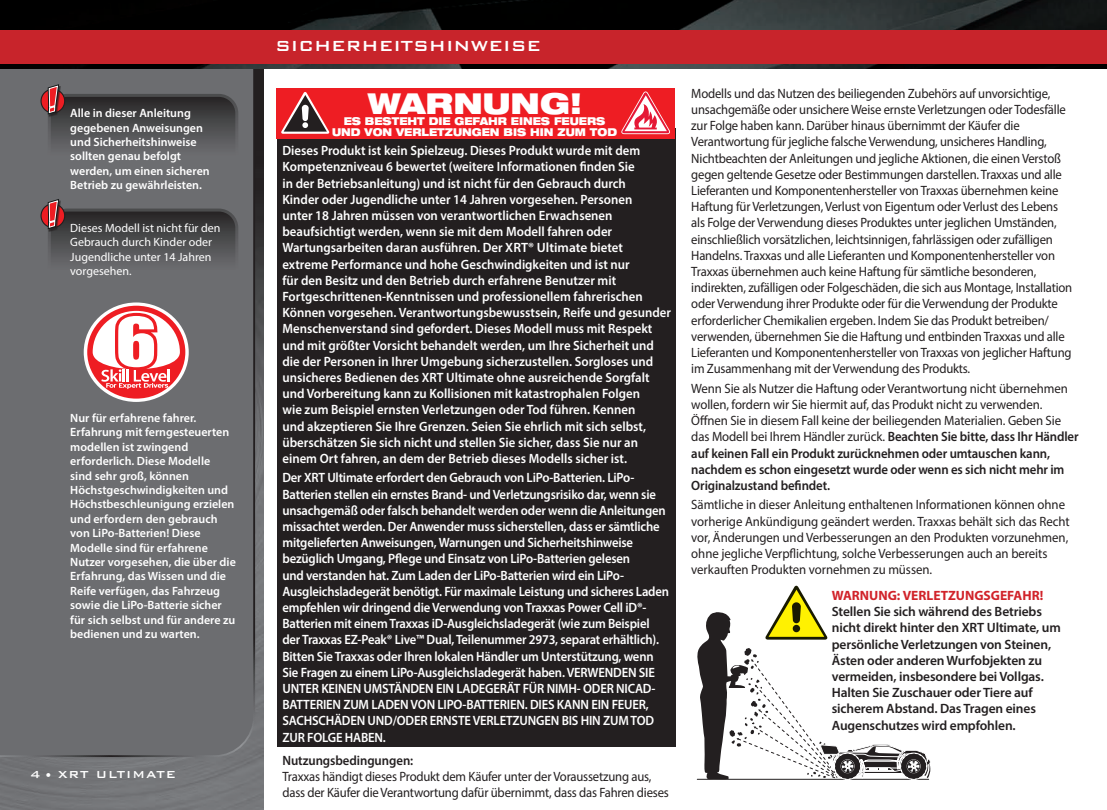
<style>
.page{position:relative;width:1107px;height:810px;background:#fff}
.page>*{position:absolute;margin:0;border:0;box-sizing:border-box;transform-origin:0 0}
.t1{font:900 expanded 28.95px "Helvetica Neue LT Std";color:#fff}
.t2{font:500 19.5px "Bank Gothic BT";color:#fff}
.t3{font:13.5px/16.2px "Myriad Pro";letter-spacing:-.015em;color:#231f20;scale:.94 1}
.t4{font:600 13.5px/16.2px "Myriad Pro";letter-spacing:-.005em;color:#fff;scale:.95 1}
.t5{font:600 13.5px/16.2px "Myriad Pro";letter-spacing:-.005em;color:#fff;scale:.94 1}
.t6{font:13.5px/16.2px "Myriad Pro";letter-spacing:-.015em;color:#231f20;scale:.95 1}
.t7{font:600 13.5px/16.2px "Myriad Pro";letter-spacing:-.01em;color:#231f20}
.t8{font:600 13.5px "Myriad Pro";letter-spacing:-.01em;color:#231f20;scale:.95 1}
.t9{font:500 13.5px "Bank Gothic BT";letter-spacing:.075em;color:#fff}
.t10{font:600 12px/14.4px "Myriad Pro";color:#fff}
.t11{font:12px/14.4px "Myriad Pro";color:#fff}
.t12{font:900 expanded 10.8px/10.8px "Helvetica Neue LT Std";color:#fff;text-align:center;scale:.88 1}
.s1{font-weight:600}
.s2{font-weight:700;color:#d1232a}
</style>
<div class="page">
<img style="left:256px;top:0;width:851px;height:68px">
<img style="left:0;top:64px;width:263px;height:746px">
<svg style="left:0;top:0;width:256px;height:758px;background:#646568"></svg>
<div style="left:0;top:30px;width:1107px;height:34px;background:#c8242b"></div>
<div style="left:48px;top:94px;width:190px;height:84px;border:3px solid #fff;border-radius:18px"></div>
<svg style="left:41px;top:89px;width:24px;height:24px"></svg>
<div style="left:40px;top:89px;width:25px;height:24px;border:1px solid #231f20;border-radius:50%"></div>
<svg style="left:46px;top:82px;width:191px;height:94px;background:#595759"></svg>
<div style="left:48px;top:209px;width:190px;height:84px;border:3px solid #fff;border-radius:18px"></div>
<svg style="left:41px;top:204px;width:24px;height:24px"></svg>
<div style="left:40px;top:203px;width:25px;height:25px;border:1px solid #231f20;border-radius:50%"></div>
<svg style="left:46px;top:197px;width:191px;height:94px;background:#595759"></svg>
<div style="left:84px;top:302px;width:105px;height:100px;border:3px solid #fff;border-radius:50%"></div>
<svg style="left:87px;top:306px;width:98px;height:93px"></svg>
<div style="left:277px;top:128px;width:399px;height:619px;background:#231f20"></div>
<div style="left:276px;top:88px;width:399px;height:50px;background:#ee1d23"></div>
<svg style="left:621px;top:91px;width:49px;height:43px"></svg>
<svg style="left:281px;top:92px;width:49px;height:42px"></svg>
<svg style="left:697px;top:586px;width:234px;height:194px"></svg>
<p class="t10" style="left:70px;top:106px;width:141px">Alle in dieser Anleitung gegebenen Anweisungen und Sicherheitshinweise sollten genau befolgt werden, um einen sicheren<br>Betrieb zu gewährleisten.</p>
<p class="t11" style="left:70px;top:220px;width:152px">Dieses Modell ist nicht für den<br>Gebrauch durch Kinder oder<br>Jugendliche unter 14 Jahren vorgesehen.</p>
<p class="t10" style="left:70px;top:410px;width:167px">Nur für erfahrene fahrer.<br>Erfahrung mit ferngesteuerten modellen ist zwingend erforderlich. Diese Modelle<br>sind sehr groß, können<br>Höchstgeschwindigkeiten und<br>Höchstbeschleunigung erzielen und erfordern den gebrauch von LiPo-Batterien! Diese<br>Modelle sind für erfahrene<br>Nutzer vorgesehen, die über die<br>Erfahrung, das Wissen und die<br>Reife verfügen, das Fahrzeug sowie die LiPo-Batterie sicher für sich selbst und für andere zu bedienen und zu warten.</p>
<p class="t9" style="left:30px;top:767px;width:148px">4 • XRT ULTIMATE</p>
<p class="t2" style="left:275px;top:35px;width:268px">SICHERHEITSHINWEISE</p>
<p class="t1" style="left:367px;top:85px;width:216px">WARNUNG!</p>
<p class="t12" style="left:332px;top:115px;width:325px">ES BESTEHT DIE GEFAHR EINES FEUERS<br>UND VON VERLETZUNGEN BIS HIN ZUM TOD</p>
<p class="t4" style="left:282px;top:142px;width:411px">Dieses Produkt ist kein Spielzeug. Dieses Produkt wurde mit dem Kompetenzniveau 6 bewertet (weitere Informationen finden Sie<br>in der Betriebsanleitung) und ist nicht für den Gebrauch durch<br>Kinder oder Jugendliche unter 14 Jahren vorgesehen. Personen<br>unter 18 Jahren müssen von verantwortlichen Erwachsenen beaufsichtigt werden, wenn sie mit dem Modell fahren oder Wartungsarbeiten daran ausführen. Der XRT® Ultimate bietet extreme Performance und hohe Geschwindigkeiten und ist nur<br>für den Besitz und den Betrieb durch erfahrene Benutzer mit Fortgeschrittenen-Kenntnissen und professionellem fahrerischen Können vorgesehen. Verantwortungsbewusstsein, Reife und gesunder Menschenverstand sind gefordert. Dieses Modell muss mit Respekt und mit größter Vorsicht behandelt werden, um Ihre Sicherheit und die der Personen in Ihrer Umgebung sicherzustellen. Sorgloses und unsicheres Bedienen des XRT Ultimate ohne ausreichende Sorgfalt und Vorbereitung kann zu Kollisionen mit katastrophalen Folgen<br>wie zum Beispiel ernsten Verletzungen oder Tod führen. Kennen<br>und akzeptieren Sie Ihre Grenzen. Seien Sie ehrlich mit sich selbst, überschätzen Sie sich nicht und stellen Sie sicher, dass Sie nur an einem Ort fahren, an dem der Betrieb dieses Modells sicher ist.</p>
<p class="t5" style="left:282px;top:469px;width:413px">Der XRT Ultimate erfordert den Gebrauch von LiPo-Batterien. LiPo-Batterien stellen ein ernstes Brand- und Verletzungsrisiko dar, wenn sie unsachgemäß oder falsch behandelt werden oder wenn die Anleitungen missachtet werden. Der Anwender muss sicherstellen, dass er sämtliche mitgelieferten Anweisungen, Warnungen und Sicherheitshinweise bezüglich Umgang, Pflege und Einsatz von LiPo-Batterien gelesen<br>und verstanden hat. Zum Laden der LiPo-Batterien wird ein LiPo-Ausgleichsladegerät benötigt. Für maximale Leistung und sicheres Laden empfehlen wir dringend die Verwendung von Traxxas Power Cell iD®- Batterien mit einem Traxxas iD-Ausgleichsladegerät (wie zum Beispiel der Traxxas EZ-Peak® Live™ Dual, Teilenummer 2973, separat erhältlich).<br>Bitten Sie Traxxas oder Ihren lokalen Händler um Unterstützung, wenn Sie Fragen zu einem LiPo-Ausgleichsladegerät haben. VERWENDEN SIE UNTER KEINEN UMSTÄNDEN EIN LADEGERÄT FÜR NIMH- ODER NICAD-BATTERIEN ZUM LADEN VON LIPO-BATTERIEN. DIES KANN EIN FEUER, SACHSCHÄDEN UND/ODER ERNSTE VERLETZUNGEN BIS HIN ZUM TOD ZUR FOLGE HABEN.</p>
<p class="t8" style="left:282px;top:751px;width:139px">Nutzungsbedingungen:</p>
<p class="t3" style="left:282px;top:768px;width:413px">Traxxas händigt dieses Produkt dem Käufer unter der Voraussetzung aus, dass der Käufer die Verantwortung dafür übernimmt, dass das Fahren dieses</p>
<p class="t3" style="left:691px;top:85px;width:407px">Modells und das Nutzen des beiliegenden Zubehörs auf unvorsichtige, unsachgemäße oder unsichere Weise ernste Verletzungen oder Todesfälle zur Folge haben kann. Darüber hinaus übernimmt der Käufer die Verantwortung für jegliche falsche Verwendung, unsicheres Handling, Nichtbeachten der Anleitungen und jegliche Aktionen, die einen Verstoß gegen geltende Gesetze oder Bestimmungen darstellen. Traxxas und alle Lieferanten und Komponentenhersteller von Traxxas übernehmen keine Haftung für Verletzungen, Verlust von Eigentum oder Verlust des Lebens als Folge der Verwendung dieses Produktes unter jeglichen Umständen, einschließlich vorsätzlichen, leichtsinnigen, fahrlässigen oder zufälligen Handelns. Traxxas und alle Lieferanten und Komponentenhersteller von Traxxas übernehmen auch keine Haftung für sämtliche besonderen, indirekten, zufälligen oder Folgeschäden, die sich aus Montage, Installation oder Verwendung ihrer Produkte oder für die Verwendung der Produkte erforderlicher Chemikalien ergeben. Indem Sie das Produkt betreiben/ verwenden, übernehmen Sie die Haftung und entbinden Traxxas und alle Lieferanten und Komponentenhersteller von Traxxas von jeglicher Haftung im Zusammenhang mit der Verwendung des Produkts.</p>
<p class="t6" style="left:691px;top:380px;width:409px">Wenn Sie als Nutzer die Haftung oder Verantwortung nicht übernehmen wollen, fordern wir Sie hiermit auf, das Produkt nicht zu verwenden.<br>Öffnen Sie in diesem Fall keine der beiliegenden Materialien. Geben Sie das Modell bei Ihrem Händler zurück. <span class="s1">Beachten Sie bitte, dass Ihr Händler auf keinen Fall ein Produkt zurücknehmen oder umtauschen kann, nachdem es schon eingesetzt wurde oder wenn es sich nicht mehr im Originalzustand befindet.</span></p>
<p class="t6" style="left:691px;top:497px;width:400px">Sämtliche in dieser Anleitung enthaltenen Informationen können ohne vorherige Ankündigung geändert werden. Traxxas behält sich das Recht vor, Änderungen und Verbesserungen an den Produkten vorzunehmen, ohne jegliche Verpflichtung, solche Verbesserungen auch an bereits verkauften Produkten vornehmen zu müssen.</p>
<p class="t7" style="left:832px;top:587px;width:230px"><span class="s2">WARNUNG: VERLETZUNGSGEFAHR!<br></span>Stellen Sie sich während des Betriebs nicht direkt hinter den XRT Ultimate, um persönliche Verletzungen von Steinen, Ästen oder anderen Wurfobjekten zu vermeiden, insbesondere bei Vollgas.<br>Halten Sie Zuschauer oder Tiere auf sicherem Abstand. Das Tragen eines Augenschutzes wird empfohlen.</p>
</div>
